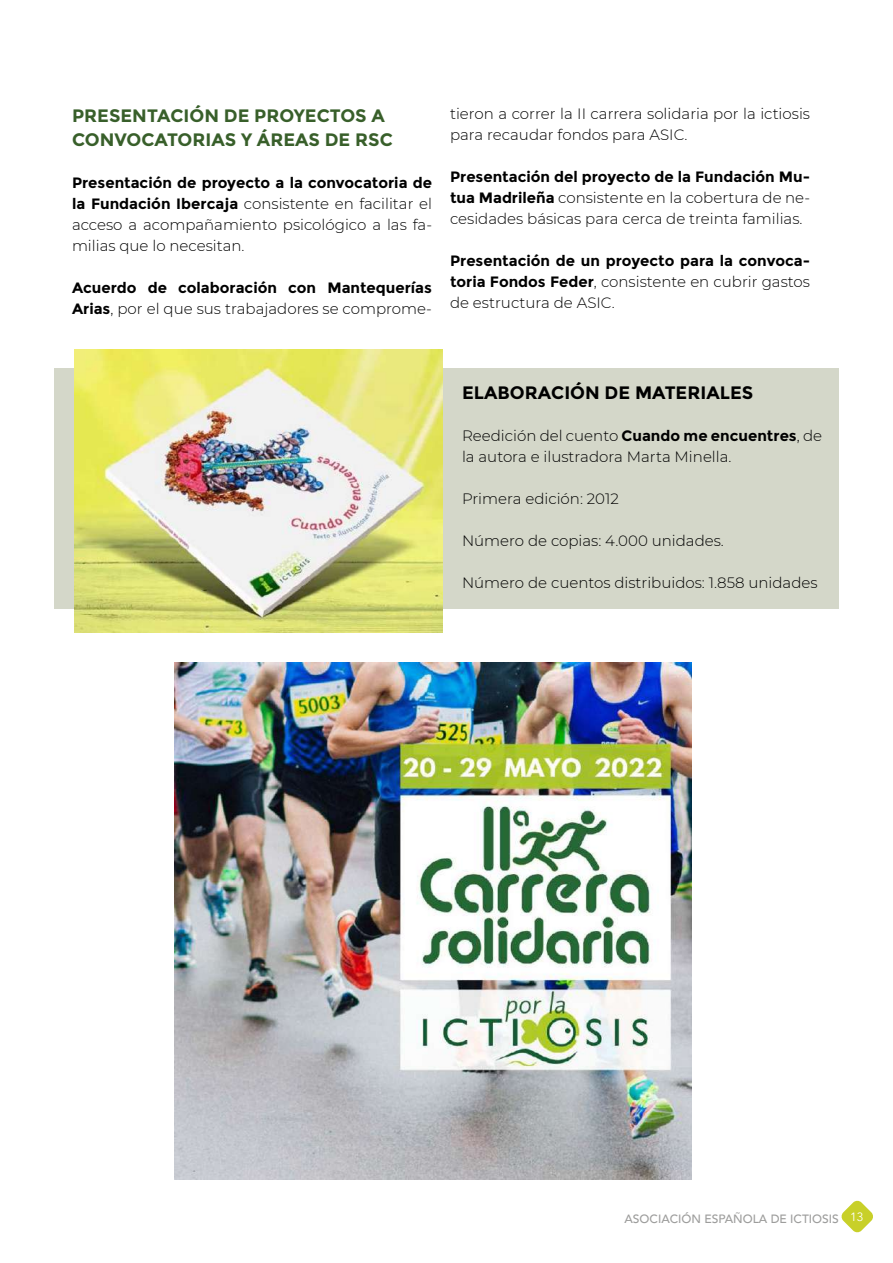
<style>
.page{position:relative;width:893px;height:1263px;background:#fff}
.page>*{position:absolute;margin:0;border:0;box-sizing:border-box;transform-origin:0 0}
.t1{font:700 18px/24px "Montserrat";color:#385f2a}
.t2{font:700 18px "Montserrat";color:#000}
.t3{font:300 15px/21px "Montserrat";color:#000}
.t4{font:700 15px/21px "Montserrat";color:#000}
.t5{font:500 12px "Avenir";color:#9d9d9c}
.s1{font-weight:700}
.s2{font-weight:300}
</style>
<div class="page">
<svg style="left:841px;top:1200px;width:32px;height:33px"></svg>
<div style="left:54px;top:368px;width:785px;height:241px;background:#d4d7c9"></div>
<img style="left:74px;top:350px;width:368px;height:283px">
<img style="left:174px;top:662px;width:517px;height:517px">
<p class="t1" style="left:72px;top:103px;width:322px">PRESENTACIÓN DE PROYECTOS A<br>CONVOCATORIAS Y ÁREAS DE RSC</p>
<p class="t3" style="left:72px;top:171px;width:362px;text-align:justify"><span class="s1">Presentación de proyecto a la convocatoria de la Fundación Ibercaja</span> consistente en facilitar el acceso a acompañamiento psicológico a las fa&shy;milias que lo necesitan.</p>
<p class="t4" style="left:72px;top:277px;width:362px">Acuerdo de colaboración con Mantequerías<br>Arias<span class="s2">, por el que sus trabajadores se comprome-</span></p>
<p class="t3" style="left:450px;top:103px;width:362px">tieron a correr la II carrera solidaria por la ictiosis para recaudar fondos para ASIC.</p>
<p class="t3" style="left:450px;top:166px;width:361px;text-align:justify"><span class="s1">Presentación del proyecto de la Fundación Mu&shy;tua Madrileña</span> consistente en la cobertura de ne&shy;cesidades básicas para cerca de treinta familias.</p>
<p class="t4" style="left:450px;top:250px;width:362px;text-align:justify">Presentación de un proyecto para la convoca&shy;toria Fondos Feder<span class="s2">, consistente en cubrir gastos de estructura de ASIC.</span></p>
<p class="t2" style="left:462px;top:382px;width:293px">ELABORACIÓN DE MATERIALES</p>
<p class="t3" style="left:462px;top:425px;width:362px">Reedición del cuento <span class="s1">Cuando me encuentres</span>, de la autora e ilustradora Marta Minella.</p>
<p class="t3" style="left:462px;top:488px;width:158px">Primera edición: 2012</p>
<p class="t3" style="left:462px;top:530px;width:263px">Número de copias: 4.000 unidades.</p>
<p class="t3" style="left:462px;top:572px;width:357px">Número de cuentos distribuidos: 1.858 unidades</p>
<p class="t5" style="left:624px;top:1208px;width:241px">ASOCIACIÓN ESPAÑOLA DE ICTIOSIS <sup>13</sup></p>
</div>
